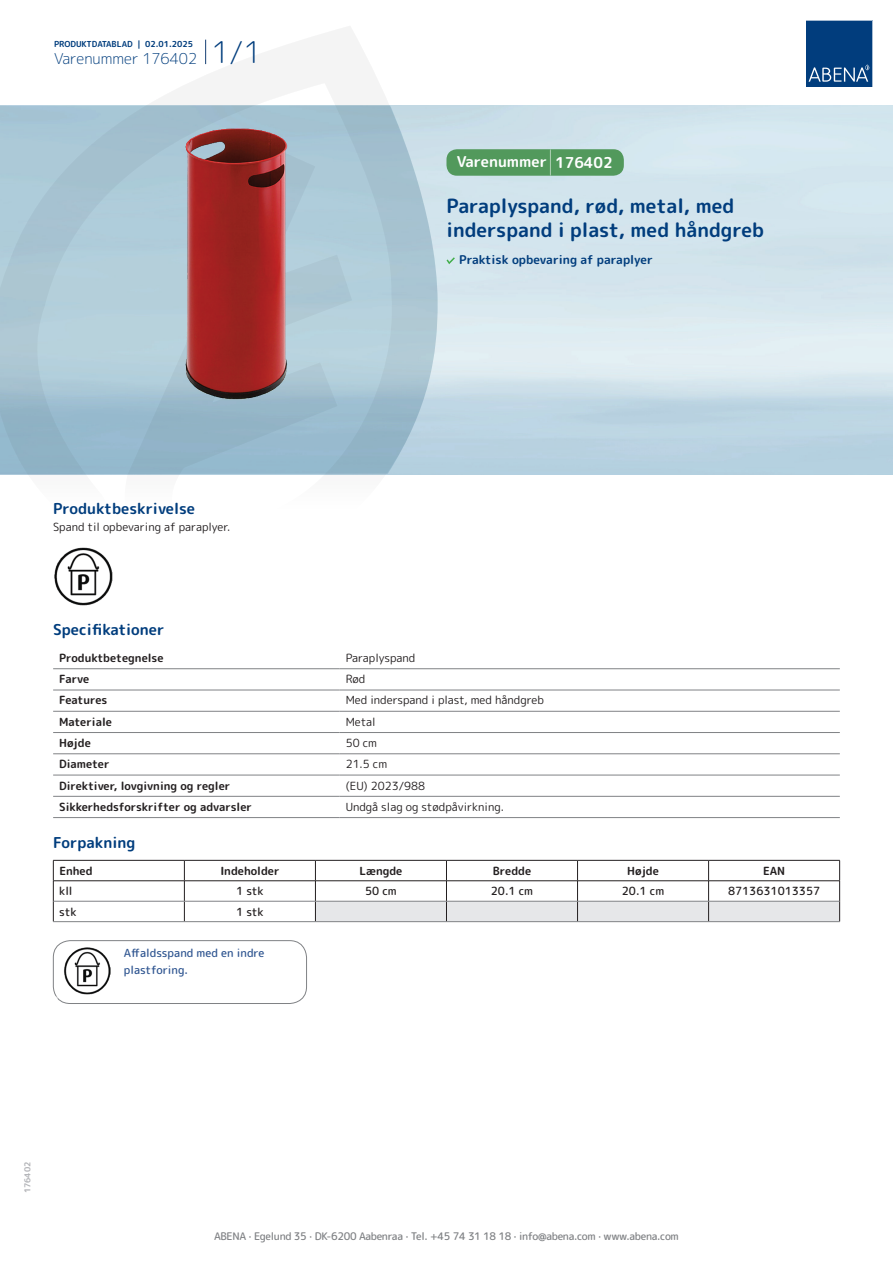
<style>
.page{position:relative;width:893px;height:1263px;background:#fff}
.page>*{position:absolute;margin:0;border:0;box-sizing:border-box;transform-origin:0 0}
.t1{font:700 19.5px/24px "Rounded Mplus 1 c";color:#013d7d}
.t2{font:700 15px "Rounded Mplus 1 c";color:#013d7d}
.t3{font:300 15px "Rounded Mplus 1 c";color:#013d7d}
.t4{font:700 15px "Rounded Mplus 1 c";color:#fff}
.t5{font:700 12px "Rounded Mplus 1 c";color:#013d7d}
.t6{font:700 11.25px "Rounded Mplus 1 c";color:#231f20}
.t7{font:11.25px "Rounded Mplus 1 c";color:#231f20}
.t8{font:500 11.25px "Rounded Mplus 1 c";color:#231f20}
.t9{font:500 11.25px/16.5px "Rounded Mplus 1 c";color:#305691}
.t10{font:500 10.5px "Rounded Mplus 1 c";letter-spacing:-.03em;color:#808285}
.t11{font:700 10.5px "Rounded Mplus 1 c";color:#fff}
.t12{font:700 8.25px "Rounded Mplus 1 c";color:#013d7d}
.t13{font:700 8.25px "Rounded Mplus 1 c";color:#b2b3b7}
.s1{font-size:30px}
.s2{font-size:25.5px}
</style>
<div class="page">
<svg style="left:0;top:26px;width:439px;height:556px"></svg>
<svg style="left:0;top:106px;width:438px;height:368px;background:#a7c5d3"></svg>
<svg style="left:205px;top:40px;width:1px;height:24px"></svg>
<svg style="left:806px;top:20px;width:67px;height:67px;background:#144b86"></svg>
<img style="left:179px;top:127px;width:120px;height:275px">
<img style="left:53px;top:546px;width:59px;height:60px">
<hr style="left:53px;top:668px;width:287px;height:1px;background:#808285">
<hr style="left:340px;top:668px;width:500px;height:1px;background:#808285">
<hr style="left:53px;top:690px;width:287px;height:1px;background:#808285">
<hr style="left:340px;top:690px;width:500px;height:1px;background:#808285">
<hr style="left:53px;top:711px;width:287px;height:1px;background:#808285">
<hr style="left:340px;top:711px;width:500px;height:1px;background:#808285">
<hr style="left:53px;top:732px;width:287px;height:1px;background:#808285">
<hr style="left:340px;top:732px;width:500px;height:1px;background:#808285">
<hr style="left:53px;top:753px;width:287px;height:1px;background:#808285">
<hr style="left:340px;top:753px;width:500px;height:1px;background:#808285">
<hr style="left:53px;top:775px;width:287px;height:1px;background:#808285">
<hr style="left:340px;top:775px;width:500px;height:1px;background:#808285">
<hr style="left:53px;top:796px;width:287px;height:1px;background:#808285">
<hr style="left:340px;top:796px;width:500px;height:1px;background:#808285">
<hr style="left:53px;top:817px;width:287px;height:1px;background:#808285">
<hr style="left:340px;top:817px;width:500px;height:1px;background:#808285">
<hr style="left:53px;top:860px;width:131px;height:1px;background:#231f20">
<hr style="left:184px;top:860px;width:131px;height:1px;background:#231f20">
<hr style="left:53px;top:880px;width:131px;height:1px;background:#231f20">
<hr style="left:184px;top:880px;width:131px;height:1px;background:#231f20">
<svg style="left:53px;top:860px;width:1px;height:61px"></svg>
<svg style="left:184px;top:860px;width:1px;height:61px"></svg>
<svg style="left:315px;top:860px;width:525px;height:61px"></svg>
<hr style="left:54px;top:901px;width:130px;height:1px;background:#808285">
<hr style="left:184px;top:901px;width:131px;height:1px;background:#808285">
<hr style="left:315px;top:901px;width:131px;height:1px;background:#808285">
<hr style="left:446px;top:901px;width:131px;height:1px;background:#808285">
<hr style="left:577px;top:901px;width:132px;height:1px;background:#808285">
<hr style="left:709px;top:901px;width:130px;height:1px;background:#808285">
<hr style="left:53px;top:921px;width:131px;height:1px;background:#808285">
<hr style="left:184px;top:921px;width:131px;height:1px;background:#808285">
<hr style="left:315px;top:921px;width:131px;height:1px;background:#808285">
<hr style="left:446px;top:921px;width:131px;height:1px;background:#808285">
<hr style="left:577px;top:921px;width:132px;height:1px;background:#808285">
<hr style="left:709px;top:921px;width:131px;height:1px;background:#808285">
<img style="left:64px;top:947px;width:46px;height:47px">
<div style="left:53px;top:940px;width:254px;height:64px;border:1px solid #808285;border-radius:17px"></div>
<svg style="left:446px;top:257px;width:9px;height:7px"></svg>
<div style="left:446px;top:149px;width:178px;height:27px;background:#52995c;border-radius:10px"></div>
<p class="t12" style="left:54px;top:38px;width:141px">PRODUKTDATABLAD | 02.01.2025</p>
<h2 class="t3" style="left:54px;top:48px;width:209px">Varenummer 176402 <span class="s1">1/1</span></h2>
<h2 class="t4" style="left:457px;top:151px;width:157px">Varenummer <span class="s2">|</span> 176402</h2>
<h1 class="t1" style="left:446px;top:194px;width:319px">Paraplyspand, rød, metal, med inderspand i plast, med håndgreb</h1>
<p class="t5" style="left:459px;top:251px;width:195px">Praktisk opbevaring af paraplyer</p>
<h2 class="t2" style="left:53px;top:498px;width:143px">Produktbeskrivelse</h2>
<p class="t7" style="left:53px;top:518px;width:179px">Spand til opbevaring af paraplyer.</p>
<h2 class="t2" style="left:53px;top:619px;width:113px">Specifikationer</h2>
<p class="t6" style="left:59px;top:650px;width:106px">Produktbetegnelse</p>
<p class="t7" style="left:346px;top:650px;width:71px">Paraplyspand</p>
<p class="t6" style="left:59px;top:671px;width:32px">Farve</p>
<p class="t7" style="left:346px;top:671px;width:21px">Rød</p>
<p class="t6" style="left:59px;top:692px;width:50px">Features</p>
<p class="t7" style="left:346px;top:692px;width:200px">Med inderspand i plast, med håndgreb</p>
<p class="t6" style="left:59px;top:714px;width:54px">Materiale</p>
<p class="t7" style="left:346px;top:714px;width:31px">Metal</p>
<p class="t6" style="left:59px;top:735px;width:33px">Højde</p>
<p class="t7" style="left:346px;top:735px;width:33px">50 cm</p>
<p class="t6" style="left:59px;top:756px;width:52px">Diameter</p>
<p class="t7" style="left:346px;top:756px;width:43px">21.5 cm</p>
<p class="t6" style="left:59px;top:777px;width:173px">Direktiver, lovgivning og regler</p>
<p class="t7" style="left:346px;top:777px;width:81px">(EU) 2023/988</p>
<p class="t6" style="left:59px;top:799px;width:194px">Sikkerhedsforskrifter og advarsler</p>
<p class="t7" style="left:346px;top:799px;width:160px">Undgå slag og stødpåvirkning.</p>
<h2 class="t2" style="left:53px;top:832px;width:84px">Forpakning</h2>
<p class="t6" style="left:59px;top:863px;width:35px">Enhed</p>
<p class="t6" style="left:220px;top:863px;width:61px">Indeholder</p>
<p class="t6" style="left:359px;top:863px;width:44px">Længde</p>
<p class="t6" style="left:493px;top:863px;width:40px">Bredde</p>
<p class="t6" style="left:627px;top:863px;width:33px">Højde</p>
<p class="t6" style="left:763px;top:863px;width:24px">EAN</p>
<p class="t8" style="left:59px;top:883px;width:15px">kll</p>
<p class="t8" style="left:236px;top:883px;width:29px">1 stk</p>
<p class="t8" style="left:365px;top:883px;width:33px">50 cm</p>
<p class="t8" style="left:491px;top:883px;width:44px">20.1 cm</p>
<p class="t8" style="left:622px;top:883px;width:44px">20.1 cm</p>
<p class="t8" style="left:728px;top:883px;width:94px">8713631013357</p>
<p class="t8" style="left:59px;top:903px;width:19px">stk</p>
<p class="t8" style="left:236px;top:903px;width:29px">1 stk</p>
<p class="t9" style="left:124px;top:945px;width:142px">Affaldsspand med en indre plastforing.</p>
<p class="t11" style="left:53px;top:992px;width:7px">*</p>
<p class="t13" style="left:22px;top:1193px;width:33px;rotate:-90deg">176402</p>
<p class="t10" style="left:214px;top:1229px;width:466px">ABENA · Egelund 35 · DK-6200 Aabenraa · Tel. +45 74 31 18 18 · info@abena.com · www.abena.com</p>
</div>
